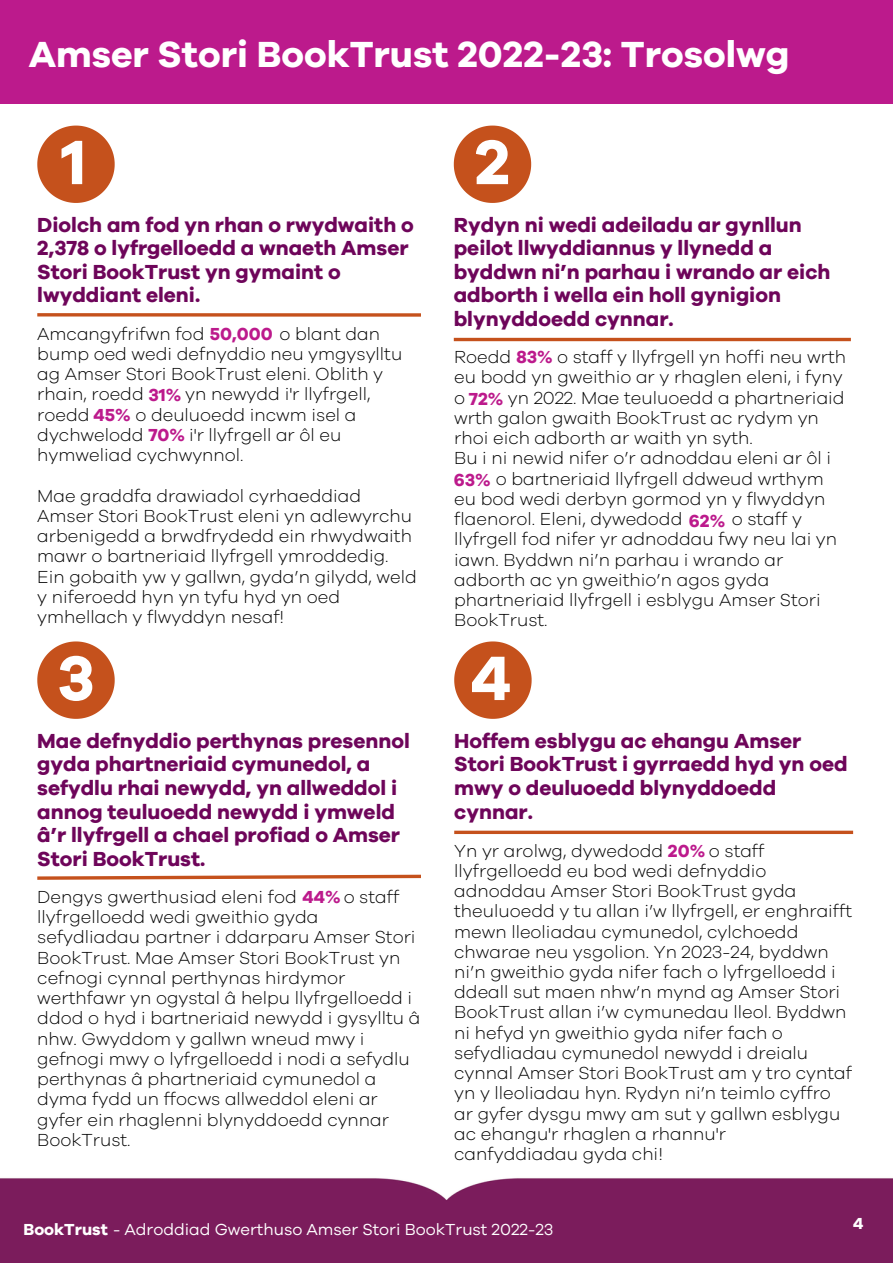
<style>
.page{position:relative;width:893px;height:1264px;background:#fff}
.page>*{position:absolute;margin:0;border:0;box-sizing:border-box;transform-origin:0 0}
.t1{font:700 64.65px "Galano Grotesque";color:#fff}
.t2{font:700 37.5px "Galano Grotesque";color:#fff}
.t3{font:700 21px/23.5px "Galano Grotesque";color:#6e055a}
.t4{font:300 18px/20.2px "Galano Grotesque";color:#000}
.t5{font:16.5px "Galano Grotesque";color:#fff}
.t6{font:700 16.5px "Galano Grotesque";color:#fff}
.s1{font-weight:700;color:#bc1a8c}
.s2{color:#fff}
.s3{font-weight:700}
</style>
<div class="page">
<div style="left:0;top:0;width:892px;height:104px;background:#bc1a8c"></div>
<svg style="left:37px;top:313px;width:384px;height:4px;background:#cd6b3f"></svg>
<hr style="left:454px;top:338px;width:396px;height:3px;background:#c5511c">
<svg style="left:37px;top:874px;width:384px;height:6px"></svg>
<svg style="left:454px;top:830px;width:399px;height:4px;background:#ce6e42"></svg>
<svg style="left:37px;top:126px;width:78px;height:77px"></svg>
<svg style="left:454px;top:126px;width:77px;height:77px"></svg>
<svg style="left:37px;top:641px;width:78px;height:78px"></svg>
<svg style="left:454px;top:641px;width:77px;height:78px"></svg>
<div style="left:0;top:1178px;width:892px;height:84px;background:#7b1c5c"></div>
<p class="t2" style="left:29px;top:30px;width:762px">Amser Stori BookTrust 2022-23: Trosolwg</p>
<p class="t1" style="left:61px;top:119px;width:27px">1</p>
<p class="t1" style="left:474px;top:119px;width:37px">2</p>
<p class="t3" style="left:37px;top:213px;width:378px">Diolch am fod yn rhan o rwydwaith o<br>2,378 o lyfrgelloedd a wnaeth Amser<br>Stori BookTrust yn gymaint o lwyddiant eleni.</p>
<p class="t4" style="left:37px;top:323px;width:237px">Amcangyfrifwn fod <span class="s1">50,000</span></p>
<p class="t4" style="left:37px;top:323px;width:366px;text-indent:197px"><span class="s2">000</span> o blant dan bump oed wedi defnyddio neu ymgysylltu ag Amser Stori BookTrust eleni. Oblith y rhain, roedd <span class="s1">31%</span> yn newydd i'r llyfrgell, roedd <span class="s1">45%</span> o deuluoedd incwm isel a dychwelodd <span class="s1">70%</span> i'r llyfrgell ar ôl eu hymweliad cychwynnol.</p>
<p class="t4" style="left:37px;top:485px;width:376px">Mae graddfa drawiadol cyrhaeddiad Amser Stori BookTrust eleni yn adlewyrchu arbenigedd a brwdfrydedd ein rhwydwaith mawr o bartneriaid llyfrgell ymroddedig.</p>
<p class="t4" style="left:37px;top:566px;width:381px">Ein gobaith yw y gallwn, gyda’n gilydd, weld y niferoedd hyn yn tyfu hyd yn oed ymhellach y flwyddyn nesaf!</p>
<p class="t3" style="left:454px;top:213px;width:378px">Rydyn ni wedi adeiladu ar gynllun peilot llwyddiannus y llynedd a byddwn ni’n parhau i wrando ar eich adborth i wella ein holl gynigion blynyddoedd cynnar.</p>
<p class="t4" style="left:454px;top:347px;width:393px">Roedd <span class="s1">83%</span> o staff y llyfrgell yn hoffi neu wrth eu bodd yn gweithio ar y rhaglen eleni, i fyny o <span class="s1">72%</span> yn 2022. Mae teuluoedd a phartneriaid wrth galon gwaith BookTrust ac rydym yn rhoi eich adborth ar waith yn syth.</p>
<p class="t4" style="left:453px;top:448px;width:379px">Bu i ni newid nifer o’r adnoddau eleni ar ôl i <span class="s1">63%</span> o bartneriaid llyfrgell ddweud wrthym eu bod wedi derbyn gormod yn y flwyddyn flaenorol. Eleni, dywedodd <span class="s1">62%</span></p>
<p class="t4" style="left:454px;top:509px;width:384px;text-indent:253px"><span class="s2">%</span> o staff y llyfrgell fod nifer yr adnoddau fwy neu lai yn iawn. Byddwn ni’n parhau i wrando ar adborth ac yn gweithio’n agos gyda phartneriaid llyfrgell i esblygu Amser Stori<br>BookTrust.</p>
<p class="t1" style="left:57px;top:635px;width:39px">3</p>
<p class="t1" style="left:471px;top:635px;width:42px">4</p>
<p class="t3" style="left:37px;top:729px;width:374px">Mae defnyddio perthynas presennol gyda phartneriaid cymunedol, a sefydlu rhai newydd, yn allweddol i annog teuluoedd newydd i ymweld â’r llyfrgell a chael profiad o Amser<br>Stori BookTrust.</p>
<p class="t4" style="left:37px;top:887px;width:384px">Dengys gwerthusiad eleni fod <span class="s1">44%</span> o staff llyfrgelloedd wedi gweithio gyda sefydliadau partner i ddarparu Amser Stori BookTrust. Mae Amser Stori BookTrust yn cefnogi cynnal perthynas hirdymor werthfawr yn ogystal â helpu llyfrgelloedd i ddod o hyd i bartneriaid newydd i gysylltu â nhw. Gwyddom y gallwn wneud mwy i gefnogi mwy o lyfrgelloedd i nodi a sefydlu perthynas â phartneriaid cymunedol a dyma fydd un ffocws allweddol eleni ar gyfer ein rhaglenni blynyddoedd cynnar BookTrust.</p>
<p class="t3" style="left:454px;top:729px;width:395px">Hoffem esblygu ac ehangu Amser<br>Stori BookTrust i gyrraedd hyd yn oed mwy o deuluoedd blynyddoedd cynnar.</p>
<p class="t4" style="left:454px;top:840px;width:399px">Yn yr arolwg, dywedodd <span class="s1">20%</span> o staff llyfrgelloedd eu bod wedi defnyddio adnoddau Amser Stori BookTrust gyda theuluoedd y tu allan i’w llyfrgell, er enghraifft mewn lleoliadau cymunedol, cylchoedd chwarae neu ysgolion. Yn 2023-24, byddwn ni’n gweithio gyda nifer fach o lyfrgelloedd i ddeall sut maen nhw’n mynd ag Amser Stori BookTrust allan i’w cymunedau lleol. Byddwn ni hefyd yn gweithio gyda nifer fach o sefydliadau cymunedol newydd i dreialu cynnal Amser Stori BookTrust am y tro cyntaf yn y lleoliadau hyn. Rydyn ni’n teimlo cyffro ar gyfer dysgu mwy am sut y gallwn esblygu ac ehangu'r rhaglen a rhannu'r canfyddiadau gyda chi!</p>
<p class="t5" style="left:23px;top:1217px;width:531px"><span class="s3">BookTrust</span> - Adroddiad Gwerthuso Amser Stori BookTrust 2022-23</p>
<p class="t6" style="left:853px;top:1212px;width:12px">4</p>
</div>
